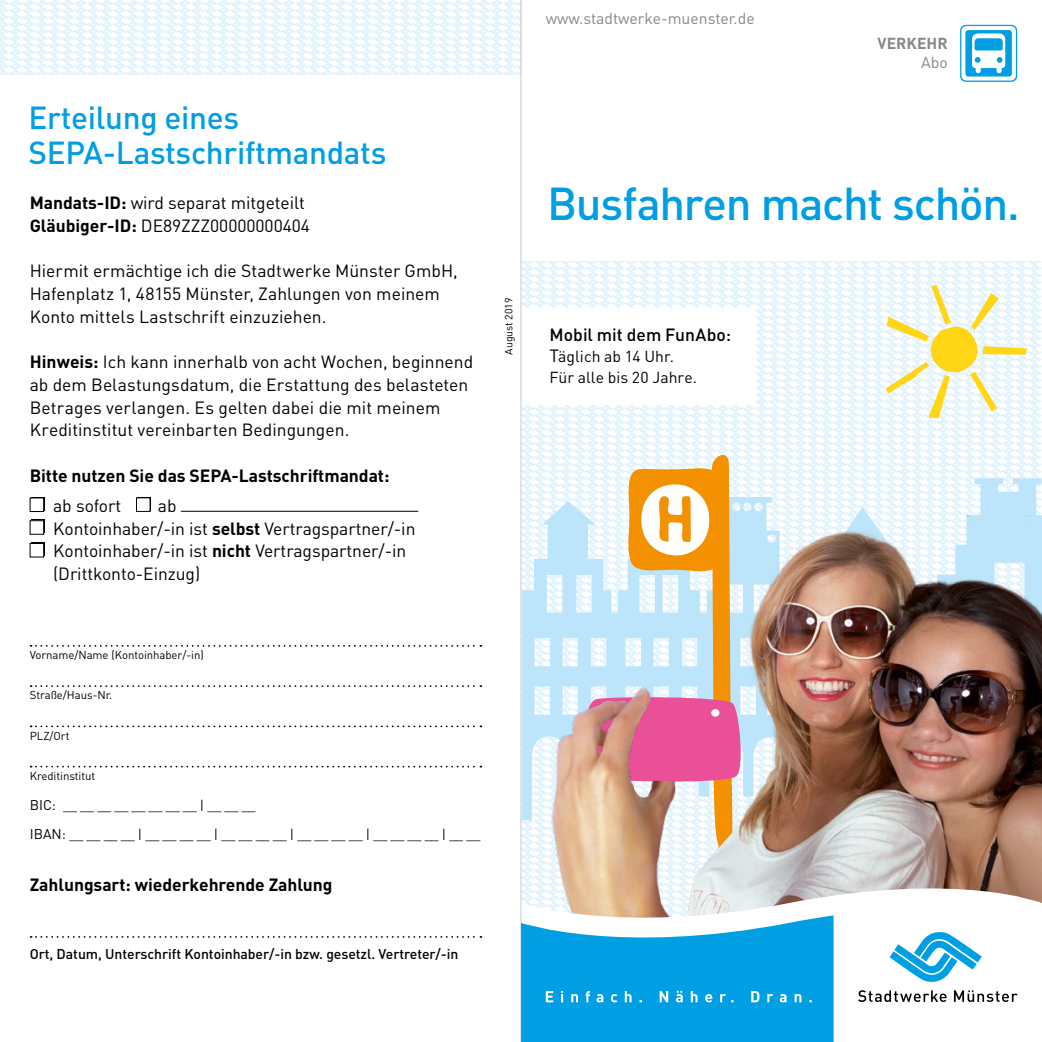
<style>
.page{position:relative;width:1042px;height:1042px;background:#fff}
.page>*{position:absolute;margin:0;border:0;box-sizing:border-box;transform-origin:0 0}
.t1{font:500 45.5px "DIN Pro";letter-spacing:-.03em;color:#009ee3}
.t2{font:500 31.5px/35px "DIN Pro";letter-spacing:-.01em;color:#009ee3}
.t3{font:17.5px/22.8px "DIN Pro";color:#000}
.t4{font:700 17.5px "DIN Pro";letter-spacing:-.005em;color:#000}
.t5{font:500 17.5px "DIN Pro";letter-spacing:.005em;color:#000}
.t6{font:15.75px/21px "DIN Pro";letter-spacing:.005em;color:#000}
.t7{font:15.75px "DIN Pro";color:#878786}
.t8{font:700 15.75px "DIN Pro";color:#878786}
.t9{font:500 14px "DIN Pro";letter-spacing:-.005em;color:#000}
.t10{font:13.12px "DIN Pro";color:#000}
.t11{font:11.38px "DIN Pro";letter-spacing:-.005em;color:#000}
.t12{font:10.5px "DIN Pro";color:#000}
.s1{font-weight:700}
.s2{font-size:14px}
.s3{font-size:17.5px}
</style>
<div class="page">
<svg style="left:522px;top:261px;width:520px;height:609px"></svg>
<div style="left:513px;top:309px;width:243px;height:96px;background:#fff"></div>
<svg style="left:0;top:0;width:521px;height:75px"></svg>
<svg style="left:522px;top:478px;width:520px;height:342px"></svg>
<svg style="left:627px;top:455px;width:108px;height:60px;fill:#f39100"></svg>
<svg style="left:656px;top:496px;width:35px;height:19px"></svg>
<svg style="left:885px;top:285px;width:142px;height:133px"></svg>
<img style="left:536px;top:515px;width:506px;height:355px">
<svg style="left:522px;top:870px;width:520px;height:172px"></svg>
<svg style="left:522px;top:890px;width:311px;height:152px;fill:#009fe3"></svg>
<svg style="left:546px;top:991px;width:266px;height:11px;background:#35b3e8"></svg>
<svg style="left:858px;top:990px;width:159px;height:12px"></svg>
<svg style="left:889px;top:930px;width:93px;height:53px"></svg>
<svg style="left:960px;top:25px;width:57px;height:57px"></svg>
<div style="left:961px;top:26px;width:55px;height:55px;background:#fff;border-radius:5px"></div>
<svg style="left:965px;top:30px;width:47px;height:47px"></svg>
<svg style="left:31px;top:645px;width:450px;height:2px"></svg>
<svg style="left:31px;top:685px;width:450px;height:2px"></svg>
<svg style="left:31px;top:725px;width:450px;height:2px"></svg>
<svg style="left:31px;top:766px;width:450px;height:1px"></svg>
<svg style="left:31px;top:936px;width:450px;height:2px"></svg>
<div style="left:31px;top:497px;width:14px;height:13px;background:#000"></div>
<div style="left:30px;top:498px;width:14px;height:13px;background:#fff"></div>
<div style="left:30px;top:498px;width:14px;height:14px;border:1px solid #000"></div>
<div style="left:31px;top:520px;width:14px;height:13px;background:#000"></div>
<div style="left:30px;top:521px;width:14px;height:13px;background:#fff"></div>
<div style="left:30px;top:520px;width:14px;height:14px;border:1px solid #000"></div>
<div style="left:31px;top:542px;width:14px;height:14px;background:#000"></div>
<div style="left:30px;top:543px;width:14px;height:14px;background:#fff"></div>
<div style="left:30px;top:543px;width:14px;height:14px;border:1px solid #000"></div>
<hr style="left:181px;top:511px;width:237px;height:1px;background:#000">
<div style="left:138px;top:497px;width:13px;height:13px;background:#000"></div>
<div style="left:136px;top:498px;width:14px;height:13px;background:#fff"></div>
<div style="left:136px;top:497px;width:14px;height:15px;border:1px solid #000"></div>
<hr style="left:521px;top:0;width:1px;height:1042px;background:#878786">
<h2 class="t2" style="left:29px;top:99px;width:359px">Erteilung eines<br>SEPA-Lastschriftmandats</h2>
<p class="t7" style="left:546px;top:8px;width:210px">www.stadtwerke-muenster.de</p>
<p class="t8" style="left:877px;top:33px;width:72px">VERKEHR</p>
<p class="t7" style="left:921px;top:52px;width:28px">Abo</p>
<p class="t3" style="left:30px;top:190px;width:282px"><span class="s1">Mandats-ID:</span> wird separat mitgeteilt<br><span class="s1">Gläubiger-ID:</span> DE89ZZZ00000000404</p>
<h1 class="t1" style="left:547px;top:172px;width:474px">Busfahren macht schön.</h1>
<p class="t3" style="left:30px;top:259px;width:429px">Hiermit ermächtige ich die Stadtwerke Münster GmbH,<br>Hafenplatz 1, 48155 Münster, Zahlungen von meinem<br>Konto mittels Lastschrift einzuziehen.</p>
<p class="t3" style="left:30px;top:350px;width:445px"><span class="s1">Hinweis:</span> Ich kann innerhalb von acht Wochen, beginnend ab dem Belastungsdatum, die Erstattung des belasteten Betrages verlangen. Es gelten dabei die mit meinem Kreditinstitut vereinbarten Bedingungen.</p>
<p class="t4" style="left:30px;top:464px;width:361px">Bitte nutzen Sie das SEPA-Lastschriftmandat:</p>
<p class="t3" style="left:158px;top:493px;width:20px">ab</p>
<p class="t3" style="left:53px;top:493px;width:364px">ab sofort<br>Kontoinhaber/-in ist <span class="s1">selbst</span> Vertragspartner/-in Kontoinhaber/-in ist <span class="s1">nicht</span> Vertragspartner/-in (Drittkonto-Einzug)</p>
<p class="t12" style="left:502px;top:355px;width:59px;rotate:-90deg">August 2019</p>
<p class="t11" style="left:30px;top:647px;width:175px">Vorname/Name (Kontoinhaber/-in)</p>
<p class="t11" style="left:30px;top:687px;width:84px">Straße/Haus-Nr.</p>
<p class="t11" style="left:30px;top:727px;width:41px">PLZ/Ort</p>
<p class="t11" style="left:30px;top:768px;width:67px">Kreditinstitut</p>
<p class="t10" style="left:30px;top:796px;width:227px"><span class="s2">BIC:</span> __ __ __ __ __ __ __ __ | __ __ __</p>
<p class="t10" style="left:30px;top:825px;width:452px"><span class="s2">IBAN:</span> __ __ __ __ | __ __ __ __ | __ __ __ __ | __ __ __ __ | __ __ __ __ | __ __</p>
<p class="t4" style="left:30px;top:873px;width:304px">Zahlungsart: wiederkehrende Zahlung</p>
<p class="t9" style="left:30px;top:944px;width:430px">Ort, Datum, Unterschrift Kontoinhaber/-in bzw. gesetzl. Vertreter/-in</p>
<p class="t5" style="left:549px;top:323px;width:183px">Mobil mit dem FunAbo:</p>
<p class="t6" style="left:549px;top:345px;width:149px"><span class="s3">T</span>äglich ab 14 Uhr.<br>Für alle bis 20 Jahre.</p>
</div>
